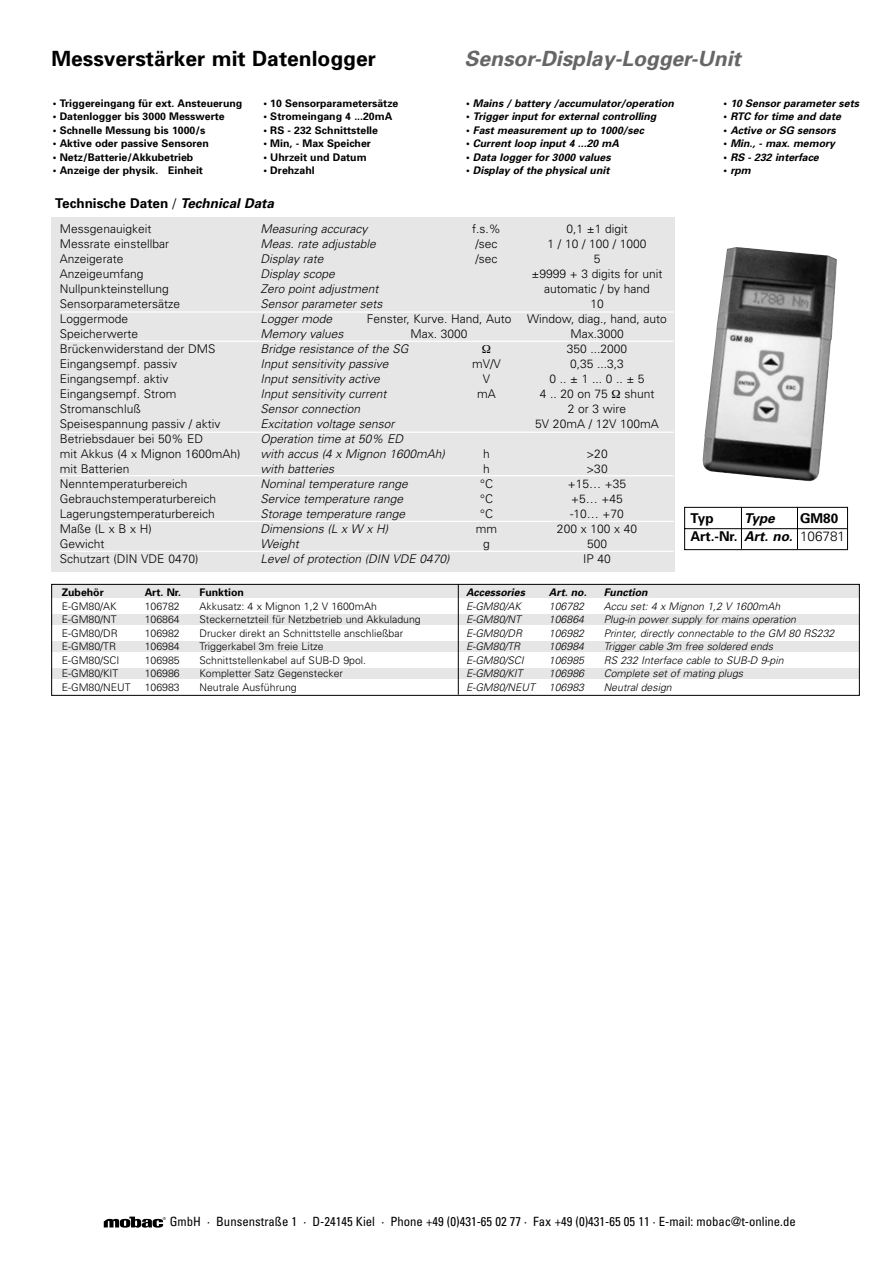
<style>
.page{position:relative;width:893px;height:1263px;background:#fff}
.page>*{position:absolute;margin:0;border:0;box-sizing:border-box;transform-origin:0 0}
.t1{font:700 21px "Univers";color:#000}
.t2{font:italic 700 21px "Univers";color:#666}
.t3{font:700 13.5px/18px "Univers";color:#000}
.t4{font:italic 700 13.5px "Univers";color:#000}
.t5{font:condensed 12.75px "Univers";color:#000}
.t6{font:300 12px/15px "Univers";color:#000;text-align:center}
.t7{font:italic 300 12px/15px "Univers";color:#000}
.t8{font:300 10.5px/13.5px "Univers";color:#000}
.t9{font:italic 300 10.5px/13.5px "Univers";color:#000}
.t10{font:italic 700 10.5px "Univers";color:#000}
.t11{font:700 10.5px "Univers";color:#000}
.t12{font:300 3.9px "Univers";color:#000}
.s1{font-weight:300}
.s2{font-style:italic}
.s3{font-style:normal}
</style>
<div class="page">
<svg style="left:104px;top:1217px;width:59px;height:11px"></svg>
<div style="left:51px;top:585px;width:808px;height:13px;background:#e6e6e6"></div>
<div style="left:51px;top:615px;width:808px;height:10px;background:#e6e6e6"></div>
<div style="left:51px;top:642px;width:808px;height:10px;background:#e6e6e6"></div>
<div style="left:51px;top:669px;width:808px;height:10px;background:#e6e6e6"></div>
<div style="left:51px;top:217px;width:623px;height:355px;background:#e6e6e6"></div>
<img style="left:702px;top:247px;width:135px;height:234px">
<svg style="left:684px;top:507px;width:164px;height:43px"></svg>
<hr style="left:741px;top:507px;width:1px;height:42px;background:#000">
<hr style="left:797px;top:507px;width:1px;height:42px;background:#000">
<hr style="left:60px;top:311px;width:613px;height:2px;background:#fff">
<hr style="left:60px;top:341px;width:613px;height:1px;background:#fff">
<hr style="left:60px;top:432px;width:613px;height:1px;background:#fff">
<hr style="left:60px;top:475px;width:613px;height:1px;background:#fff">
<hr style="left:60px;top:521px;width:613px;height:1px;background:#fff">
<hr style="left:60px;top:551px;width:613px;height:1px;background:#fff">
<hr style="left:458px;top:584px;width:1px;height:111px;background:#000">
<div style="left:51px;top:584px;width:808px;height:112px;border:1px solid #000"></div>
<h1 class="t1" style="left:51px;top:51px;width:326px">Messverstärker mit Datenlogger</h1>
<h1 class="t2" style="left:464px;top:51px;width:278px">Sensor-Display-Logger-Unit</h1>
<p class="t11" style="left:53px;top:99px;width:191px">• Triggereingang für ext. Ansteuerung</p>
<p class="t11" style="left:53px;top:113px;width:173px">• Datenlogger bis 3000 Messwerte</p>
<p class="t11" style="left:53px;top:126px;width:154px">• Schnelle Messung bis 1000/s</p>
<p class="t11" style="left:53px;top:140px;width:157px">• Aktive oder passive Sensoren</p>
<p class="t11" style="left:53px;top:153px;width:142px">• Netz/Batterie/Akkubetrieb</p>
<p class="t11" style="left:53px;top:167px;width:152px">• Anzeige der physik. Einheit</p>
<p class="t11" style="left:263px;top:99px;width:136px">• 10 Sensorparametersätze</p>
<p class="t11" style="left:263px;top:113px;width:130px">• Stromeingang 4 ...20mA</p>
<p class="t11" style="left:263px;top:126px;width:116px">• RS - 232 Schnittstelle</p>
<p class="t11" style="left:263px;top:140px;width:109px">• Min, - Max Speicher</p>
<p class="t11" style="left:263px;top:153px;width:105px">• Uhrzeit und Datum</p>
<p class="t11" style="left:263px;top:167px;width:53px">• Drehzahl</p>
<p class="t3" style="left:55px;top:196px;width:220px">Technische Daten <span class="s1">/</span> <span class="s2">Technical Data</span></p>
<p class="t10" style="left:466px;top:99px;width:209px"><span class="s3">•</span> Mains / battery /accumulator/operation</p>
<p class="t10" style="left:466px;top:113px;width:192px"><span class="s3">•</span> Trigger input for external controlling</p>
<p class="t10" style="left:466px;top:126px;width:179px"><span class="s3">•</span> Fast measurement up to 1000/sec</p>
<p class="t10" style="left:466px;top:140px;width:155px"><span class="s3">•</span> Current loop input 4 ...20 mA</p>
<p class="t10" style="left:466px;top:153px;width:146px"><span class="s3">•</span> Data logger for 3000 values</p>
<p class="t10" style="left:466px;top:167px;width:145px"><span class="s3">•</span> Display of the physical unit</p>
<p class="t6" style="left:60px;top:222px;width:182px;text-align:left">Messgenauigkeit<br>Messrate einstellbar<br>Anzeigerate<br>Anzeigeumfang<br>Nullpunkteinstellung<br>Sensorparametersätze<br>Loggermode<br>Speicherwerte<br>Brückenwiderstand der DMS<br>Eingangsempf. passiv<br>Eingangsempf. aktiv<br>Eingangsempf. Strom<br>Stromanschluß<br>Speisespannung passiv / aktiv<br>Betriebsdauer bei 50% ED<br>mit Akkus (4 x Mignon 1600mAh) mit Batterien<br>Nenntemperaturbereich<br>Gebrauchstemperaturbereich<br>Lagerungstemperaturbereich<br>Maße (L x B x H)<br>Gewicht<br>Schutzart (DIN VDE 0470)</p>
<p class="t7" style="left:260px;top:222px;width:191px">Measuring accuracy<br>Meas. rate adjustable<br>Display rate<br>Display scope<br>Zero point adjustment<br>Sensor parameter sets<br>Logger mode<br>Memory values<br>Bridge resistance of the SG<br>Input sensitivity passive<br>Input sensitivity active<br>Input sensitivity current<br>Sensor connection<br>Excitation voltage sensor<br>Operation time at 50% ED<br>with accus (4 x Mignon 1600mAh) with batteries<br>Nominal temperature range<br>Service temperature range<br>Storage temperature range<br>Dimensions (L x W x H)<br>Weight<br>Level of protection (DIN VDE 0470)</p>
<p class="t6" style="left:472px;top:222px;width:30px;text-align:left">f.s.% /sec /sec</p>
<p class="t6" style="left:366px;top:312px;width:146px">Fenster, Kurve. Hand, Auto<br>Max. 3000</p>
<p class="t6" style="left:472px;top:357px;width:30px">mV/V<br>V mA</p>
<p class="t6" style="left:476px;top:447px;width:23px">h<br>h °C °C °C mm g</p>
<p class="t6" style="left:566px;top:222px;width:63px">0,1 ±1 digit</p>
<p class="t6" style="left:547px;top:237px;width:100px">1 / 10 / 100 / 1000</p>
<p class="t6" style="left:593px;top:252px;width:8px">5</p>
<p class="t6" style="left:531px;top:267px;width:132px">±9999 + 3 digits for unit</p>
<p class="t6" style="left:544px;top:282px;width:107px">automatic / by hand</p>
<p class="t6" style="left:590px;top:297px;width:15px">10</p>
<p class="t6" style="left:527px;top:312px;width:141px">Window, diag., hand, auto</p>
<p class="t6" style="left:570px;top:327px;width:55px">Max.3000</p>
<p class="t6" style="left:567px;top:342px;width:62px">350 ...2000</p>
<p class="t6" style="left:570px;top:357px;width:55px">0,35 ...3,3</p>
<p class="t6" style="left:549px;top:372px;width:97px">0 .. ± 1 ... 0 .. ± 5</p>
<p class="t6" style="left:539px;top:387px;width:70px">4 .. 20 on 75</p>
<p class="t6" style="left:624px;top:387px;width:32px">shunt</p>
<p class="t6" style="left:568px;top:402px;width:60px">2 or 3 wire</p>
<p class="t6" style="left:535px;top:417px;width:125px">5V 20mA / 12V 100mA</p>
<p class="t6" style="left:557px;top:447px;width:82px">&gt;20<br>&gt;30<br>+15… +35 +5… +45 -10… +70<br>200 x 100 x 40<br>500<br>IP 40</p>
<p class="t10" style="left:723px;top:99px;width:137px"><span class="s3">•</span> 10 Sensor parameter sets</p>
<p class="t10" style="left:723px;top:113px;width:119px"><span class="s3">•</span> RTC for time and date</p>
<p class="t10" style="left:723px;top:126px;width:114px"><span class="s3">•</span> Active or SG sensors</p>
<p class="t10" style="left:723px;top:140px;width:113px"><span class="s3">•</span> Min., - max. memory</p>
<p class="t10" style="left:723px;top:153px;width:97px"><span class="s3">•</span> RS - 232 interface</p>
<p class="t10" style="left:723px;top:167px;width:29px"><span class="s3">•</span> rpm</p>
<p class="t3" style="left:690px;top:511px;width:156px;text-indent:109px">GM80<br>Art.-Nr. <span class="s2">Art. no.</span> <span class="s1">106781</span></p>
<p class="t3" style="left:690px;top:511px;width:24px">Typ</p>
<p class="t4" style="left:744px;top:514px;width:32px">Type</p>
<p class="t11" style="left:62px;top:589px;width:43px">Zubehör</p>
<p class="t8" style="left:62px;top:600px;width:70px">E-GM80/AK<br>E-GM80/NT<br>E-GM80/DR<br>E-GM80/TR<br>E-GM80/SCI<br>E-GM80/KIT<br>E-GM80/NEUT</p>
<p class="t11" style="left:145px;top:589px;width:38px">Art. Nr.</p>
<p class="t8" style="left:145px;top:600px;width:37px;text-align:justify">106782<br>106864<br>106982<br>106984<br>106985<br>106986<br>106983</p>
<p class="t11" style="left:199px;top:589px;width:46px">Funktion</p>
<p class="t8" style="left:199px;top:600px;width:223px">Akkusatz: 4 x Mignon 1,2 V 1600mAh Steckernetzteil für Netzbetrieb und Akkuladung Drucker direkt an Schnittstelle anschließbar Triggerkabel 3m freie Litze<br>Schnittstellenkabel auf SUB-D 9pol.<br>Kompletter Satz Gegenstecker<br>Neutrale Ausführung</p>
<p class="t10" style="left:466px;top:589px;width:60px">Accessories</p>
<p class="t9" style="left:466px;top:600px;width:70px">E-GM80/AK<br>E-GM80/NT<br>E-GM80/DR<br>E-GM80/TR<br>E-GM80/SCI<br>E-GM80/KIT<br>E-GM80/NEUT</p>
<p class="t10" style="left:549px;top:589px;width:39px">Art. no.</p>
<p class="t9" style="left:549px;top:600px;width:37px;text-align:justify">106782<br>106864<br>106982<br>106984<br>106985<br>106986<br>106983</p>
<p class="t10" style="left:603px;top:589px;width:45px">Function</p>
<p class="t9" style="left:603px;top:600px;width:232px">Accu set: 4 x Mignon 1,2 V 1600mAh<br>Plug-in power supply for mains operation<br>Printer, directly connectable to the GM 80 RS232<br>Trigger cable 3m free soldered ends<br>RS 232 Interface cable to SUB-D 9-pin<br>Complete set of mating plugs<br>Neutral design</p>
<p class="t5" style="left:170px;top:1217px;width:627px">GmbH · Bunsenstraße 1 · D-24145 Kiel · Phone +49 (0)431-65 02 77 · Fax +49 (0)431-65 05 11 · E-mail: mobac@t-online.de</p>
<p class="t12" style="left:163px;top:1217px;width:5px">®</p>
</div>
